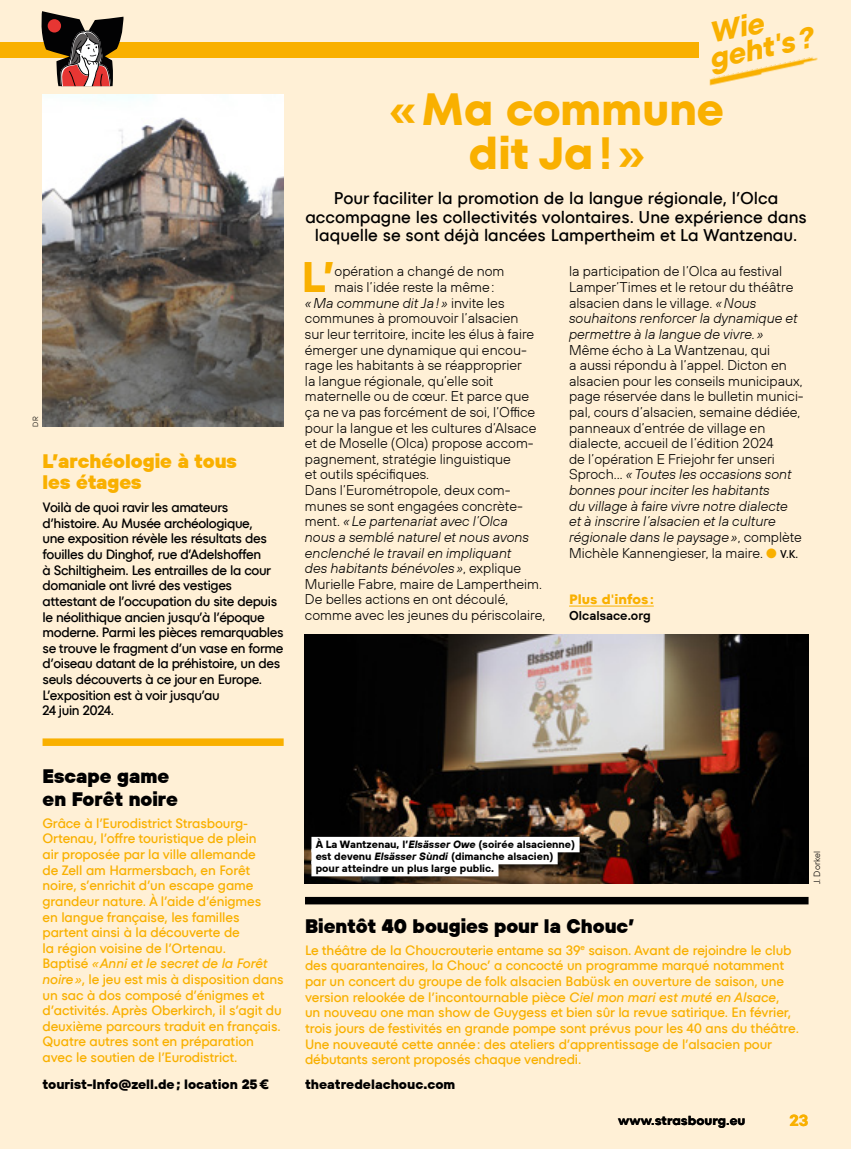
<style>
.page{position:relative;width:851px;height:1149px;background:#fff}
.page>*{position:absolute;margin:0;border:0;box-sizing:border-box;transform-origin:0 0}
.t1{font:700 45px/43.5px "TT Fors";letter-spacing:-.01em;color:#f9b000;text-align:center}
.t2{font:700 42.6px "TT Hoves";color:#f9b000}
.t3{font:italic 700 28.95px/25px "TT Fors";color:#f9b000}
.t4{font:900 19.5px/22.5px "TT Hoves";color:#000}
.t5{font:900 19.5px/21px "TT Hoves";color:#f9b000}
.t6{font:500 16.95px/18.5px "TT Fors";color:#000;text-align:center}
.t7{font:700 16.5px "Campton";color:#f9b000}
.t8{font:300 14.1px/15.6px "TT Hoves";color:#000}
.t9{font:italic 300 14.1px "TT Hoves";color:#000}
.t10{font:500 13.5px/15.6px "TT Fors";letter-spacing:-.01em;color:#f9b000}
.t11{font:500 13.5px/15.6px "TT Fors";letter-spacing:-.03em;color:#000}
.t12{font:800 13.5px "TT Hoves";color:#000}
.t13{font:700 13.5px "TT Fors";color:#f9b000}
.t14{font:700 12.75px "TT Fors";color:#000}
.t15{font:600 12.75px "TT Hoves";color:#000}
.t16{font:700 10.5px/12px "TT Hoves";color:#000}
.t17{font:300 9px "TT Hoves";color:#000}
.t18{font:300 7.5px "TT Hoves";color:#000}
.s1{font-style:italic}
.s2{font-style:normal}
.s3{color:#f9b000}
.s4{font-family:"TT Fors";font-weight:500;font-size:11.25px}
</style>
<div class="page">
<div style="left:0;top:0;width:850px;height:1148px;background:#fff0d6"></div>
<img style="left:305px;top:634px;width:503px;height:249px">
<svg style="left:315px;top:835px;width:282px;height:37px;background:#33271c"></svg>
<div style="left:311px;top:836px;width:268px;height:16px;background:#fff"></div>
<div style="left:311px;top:848px;width:246px;height:16px;background:#fff"></div>
<div style="left:311px;top:860px;width:187px;height:16px;background:#fff"></div>
<img style="left:709px;top:56px;width:109px;height:30px">
<img style="left:43px;top:94px;width:240px;height:332px">
<div style="left:0;top:42px;width:698px;height:16px;background:#f9b000"></div>
<svg style="left:41px;top:11px;width:83px;height:75px"></svg>
<div style="left:48px;top:19px;width:13px;height:14px;background:#e73633;border-radius:50%"></div>
<div style="left:305px;top:896px;width:503px;height:8px;background:#000"></div>
<hr style="left:569px;top:605px;width:84px;height:1px;background:#f9b000">
<div style="left:43px;top:738px;width:240px;height:7px;background:#f9b000"></div>
<p class="t18" style="left:31px;top:426px;width:12px;rotate:-90deg">DR</p>
<h3 class="t5" style="left:43px;top:450px;width:196px">L’archéologie à tous les étages</h3>
<p class="t11" style="left:43px;top:499px;width:242px">Voilà de quoi ravir les amateurs d’histoire. Au Musée archéologique,<br>une exposition révèle les résultats des fouilles du Dinghof, rue d’Adelshoffen<br>à Schiltigheim. Les entrailles de la cour domaniale ont livré des vestiges attestant de l’occupation du site depuis le néolithique ancien jusqu’à l’époque moderne. Parmi les pièces remarquables se trouve le fragment d’un vase en forme d’oiseau datant de la préhistoire, un des seuls découverts à ce jour en Europe.<br>L’exposition est à voir jusqu’au<br>24 juin 2024.</p>
<h3 class="t4" style="left:43px;top:764px;width:137px">Escape game en Forêt noire</h3>
<p class="t10" style="left:43px;top:815px;width:242px">Grâce à l’Eurodistrict Strasbourg-Ortenau, l’offre touristique de plein<br>air proposée par la ville allemande<br>de Zell am Harmersbach, en Forêt noire, s’enrichit d’un escape game grandeur nature. À l’aide d’énigmes<br>en langue française, les familles partent ainsi à la découverte de<br>la région voisine de l’Ortenau.<br>Baptisé <span class="s1">«Anni et le secret de la Forêt noire»</span>, le jeu est mis à disposition dans un sac à dos composé d’énigmes et d’activités. Après Oberkirch, il s’agit du deuxième parcours traduit en français.<br>Quatre autres sont en préparation avec le soutien de l’Eurodistrict.</p>
<p class="t12" style="left:43px;top:1075px;width:228px">tourist-Info@zell.de; location 25€</p>
<h3 class="t3" style="left:701px;top:22px;width:107px;rotate:-12deg">Wie geht's?</h3>
<h1 class="t1" style="left:389px;top:88px;width:336px">«Ma commune dit Ja!»</h1>
<p class="t6" style="left:305px;top:189px;width:503px">Pour faciliter la promotion de la langue régionale, l’Olca accompagne les collectivités volontaires. Une expérience dans laquelle se sont déjà lancées Lampertheim et La Wantzenau.</p>
<h2 class="t2" style="left:302px;top:248px;width:34px">L’</h2>
<p class="t8" style="left:334px;top:263px;width:171px">opération a changé de nom</p>
<p class="t8" style="left:334px;top:279px;width:161px">mais l’idée reste la même:</p>
<p class="t9" style="left:305px;top:294px;width:201px">«Ma commune dit Ja! » <span class="s2">invite les</span></p>
<p class="t8" style="left:305px;top:310px;width:215px">communes à promouvoir l’alsacien</p>
<p class="t8" style="left:305px;top:326px;width:231px">sur leur territoire, incite les élus à faire</p>
<p class="t8" style="left:305px;top:341px;width:223px">émerger une dynamique qui encou-</p>
<p class="t8" style="left:305px;top:357px;width:218px">rage les habitants à se réapproprier</p>
<p class="t8" style="left:305px;top:372px;width:190px">la langue régionale, qu’elle soit</p>
<p class="t8" style="left:305px;top:388px;width:226px">maternelle ou de cœur. Et parce que</p>
<p class="t8" style="left:305px;top:404px;width:232px">ça ne va pas forcément de soi, l’Office</p>
<p class="t8" style="left:305px;top:419px;width:233px">pour la langue et les cultures d’Alsace</p>
<p class="t8" style="left:305px;top:435px;width:230px">et de Moselle (Olca) propose accom-</p>
<p class="t8" style="left:305px;top:450px;width:207px">pagnement, stratégie linguistique</p>
<p class="t8" style="left:305px;top:466px;width:126px">et outils spécifiques.</p>
<p class="t8" style="left:305px;top:482px;width:207px">Dans l’Eurométropole, deux com-</p>
<p class="t8" style="left:305px;top:497px;width:219px">munes se sont engagées concrète-</p>
<p class="t9" style="left:305px;top:512px;width:204px"><span class="s2">ment.</span> «Le partenariat avec l’Olca</p>
<p class="t9" style="left:305px;top:528px;width:225px">nous a semblé naturel et nous avons</p>
<p class="t9" style="left:305px;top:543px;width:208px">enclenché le travail en impliquant</p>
<p class="t9" style="left:305px;top:559px;width:218px">des habitants bénévoles »<span class="s2">, explique</span></p>
<p class="t8" style="left:305px;top:575px;width:238px">Murielle Fabre, maire de Lampertheim.</p>
<p class="t8" style="left:305px;top:591px;width:205px">De belles actions en ont découlé,</p>
<p class="t8" style="left:305px;top:606px;width:242px">comme avec les jeunes du périscolaire,</p>
<p class="t8" style="left:569px;top:263px;width:230px">la participation de l’Olca au festival Lamper’Times et le retour du théâtre alsacien dans le village. <span class="s1">«Nous souhaitons renforcer la dynamique et permettre à la langue de vivre. »</span></p>
<p class="t8" style="left:569px;top:341px;width:236px">Même écho à La Wantzenau, qui<br>a aussi répondu à l’appel. Dicton en alsacien pour les conseils municipaux, page réservée dans le bulletin munici&shy;pal, cours d’alsacien, semaine dédiée, panneaux d’entrée de village en dialecte, accueil de l’édition 2024<br>de l’opération E Friejohr fer unseri Sproch… <span class="s1">«Toutes les occasions sont bonnes pour inciter les habitants<br>du village à faire vivre notre dialecte et à inscrire l’alsacien et la culture régionale dans le paysage»</span>, complète Michèle Kannengieser, la maire. <span class="s3">●</span> <span class="s4">V.K.</span></p>
<p class="t13" style="left:569px;top:590px;width:86px">Plus d'infos:</p>
<p class="t15" style="left:569px;top:607px;width:83px">Olcalsace.org</p>
<p class="t16" style="left:315px;top:838px;width:261px">À La Wantzenau, l’<span class="s1">Elsässer Owe</span> (soirée alsacienne) est devenu <span class="s1">Elsässer Sùndi</span> (dimanche alsacien) pour atteindre un plus large public.</p>
<h3 class="t4" style="left:305px;top:913px;width:331px">Bientôt 40 bougies pour la Chouc’</h3>
<p class="t10" style="left:305px;top:942px;width:495px">Le théâtre de la Choucrouterie entame sa 39<sup>e</sup> saison. Avant de rejoindre le club des quarantenaires, la Chouc’ a concocté un programme marqué notamment par un concert du groupe de folk alsacien Babüsk en ouverture de saison, une version relookée de l’incontournable pièce <span class="s1">Ciel mon mari est muté en Alsace</span>,<br>un nouveau one man show de Guygess et bien sûr la revue satirique. En février, trois jours de festivités en grande pompe sont prévus pour les 40 ans du théâtre.<br>Une nouveauté cette année: des ateliers d’apprentissage de l’alsacien pour débutants seront proposés chaque vendredi.</p>
<p class="t12" style="left:305px;top:1075px;width:152px">theatredelachouc.com</p>
<p class="t17" style="left:811px;top:883px;width:34px;rotate:-90deg">J. Dorkel</p>
<p class="t14" style="left:618px;top:1112px;width:129px">www.strasbourg.eu</p>
<p class="t7" style="left:789px;top:1109px;width:20px">23</p>
</div>
